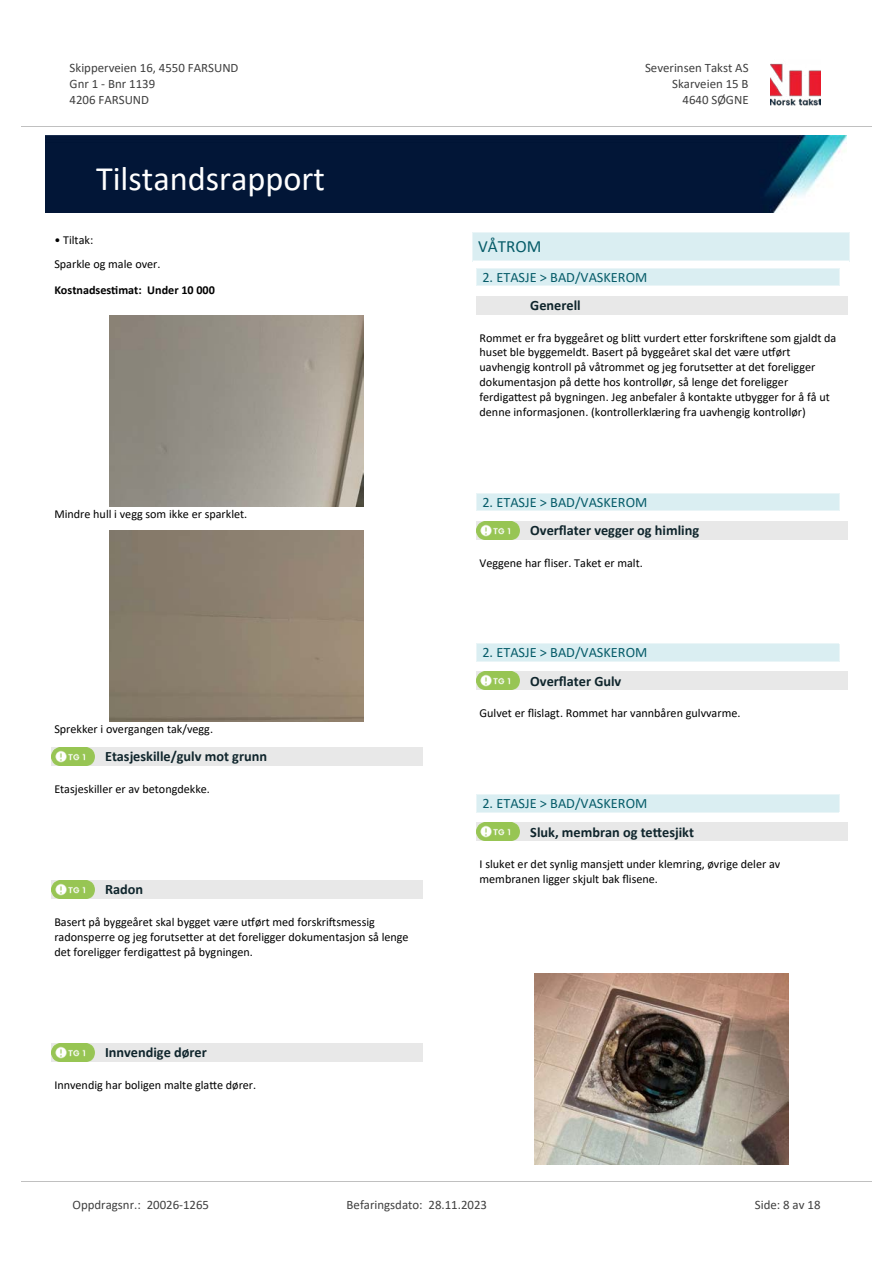
<style>
.page{position:relative;width:893px;height:1263px;background:#fff}
.page>*{position:absolute;margin:0;border:0;box-sizing:border-box;transform-origin:0 0}
.t1{font:34.35px "Calibri";color:#fff}
.t2{font:17.1px "Calibri";color:#065c69}
.t3{font:700 14.25px "Calibri";color:#0f252c}
.t4{font:14.25px "Calibri";color:#065c69}
.t5{font:12.9px/15.8px "Calibri";color:#404040}
.t6{font:12.15px/14.9px "Calibri";color:#000}
.t7{font:700 12.15px "Calibri";color:#000}
</style>
<div class="page">
<img style="left:109px;top:315px;width:254px;height:191px">
<img style="left:109px;top:531px;width:254px;height:190px">
<div style="left:51px;top:747px;width:372px;height:18px;background:#e8e8e8"></div>
<img style="left:51px;top:747px;width:43px;height:18px">
<div style="left:51px;top:880px;width:372px;height:19px;background:#e8e8e8"></div>
<svg style="left:56px;top:885px;width:39px;height:14px"></svg>
<img style="left:51px;top:880px;width:43px;height:18px">
<div style="left:51px;top:1043px;width:372px;height:19px;background:#e8e8e8"></div>
<svg style="left:56px;top:1048px;width:39px;height:14px"></svg>
<img style="left:51px;top:1043px;width:43px;height:18px">
<div style="left:472px;top:232px;width:377px;height:29px;background:#daeef2"></div>
<svg style="left:472px;top:233px;width:1px;height:28px"></svg>
<svg style="left:849px;top:232px;width:1px;height:29px"></svg>
<hr style="left:472px;top:232px;width:377px;height:1px;background:#eaf5f7">
<hr style="left:472px;top:261px;width:377px;height:1px;background:#eaf5f7">
<div style="left:477px;top:296px;width:371px;height:18px;background:#e8e8e8"></div>
<div style="left:477px;top:268px;width:362px;height:17px;background:#daeef2"></div>
<svg style="left:839px;top:268px;width:1px;height:18px"></svg>
<hr style="left:477px;top:268px;width:362px;height:1px;background:#eaf5f7">
<hr style="left:477px;top:285px;width:362px;height:1px;background:#eaf5f7">
<div style="left:477px;top:521px;width:371px;height:18px;background:#e8e8e8"></div>
<img style="left:477px;top:521px;width:42px;height:18px">
<div style="left:477px;top:493px;width:362px;height:17px;background:#daeef2"></div>
<svg style="left:839px;top:493px;width:1px;height:18px"></svg>
<hr style="left:477px;top:493px;width:362px;height:1px;background:#eaf5f7">
<hr style="left:477px;top:510px;width:362px;height:1px;background:#eaf5f7">
<div style="left:477px;top:672px;width:371px;height:18px;background:#e8e8e8"></div>
<svg style="left:481px;top:676px;width:39px;height:14px"></svg>
<img style="left:477px;top:671px;width:42px;height:18px">
<div style="left:477px;top:644px;width:362px;height:17px;background:#daeef2"></div>
<svg style="left:839px;top:644px;width:1px;height:17px"></svg>
<hr style="left:477px;top:644px;width:362px;height:1px;background:#eaf5f7">
<hr style="left:477px;top:661px;width:362px;height:1px;background:#eaf5f7">
<div style="left:477px;top:822px;width:371px;height:19px;background:#e8e8e8"></div>
<svg style="left:481px;top:827px;width:39px;height:14px"></svg>
<img style="left:477px;top:822px;width:42px;height:18px">
<div style="left:477px;top:795px;width:362px;height:17px;background:#daeef2"></div>
<svg style="left:839px;top:794px;width:1px;height:18px"></svg>
<hr style="left:477px;top:794px;width:362px;height:1px;background:#eaf5f7">
<hr style="left:477px;top:812px;width:362px;height:1px;background:#eaf5f7">
<img style="left:534px;top:973px;width:254px;height:191px">
<img style="left:770px;top:63px;width:51px;height:43px">
<hr style="left:21px;top:127px;width:851px;height:1px;background:#c0c0c0">
<img style="left:46px;top:135px;width:800px;height:78px">
<hr style="left:21px;top:1181px;width:851px;height:1px;background:#c0c0c0">
<p class="t5" style="left:70px;top:60px;width:170px">Skipperveien 16, 4550 FARSUND<br>Gnr 1 - Bnr 1139<br>4206 FARSUND</p>
<p class="t5" style="left:645px;top:60px;width:105px">Severinsen Takst AS</p>
<p class="t5" style="left:672px;top:75px;width:78px">Skarveien 15 B</p>
<p class="t5" style="left:683px;top:91px;width:68px">4640 SØGNE</p>
<h1 class="t1" style="left:96px;top:155px;width:230px">Tilstandsrapport</h1>
<p class="t6" style="left:54px;top:227px;width:108px;line-height:24.3px">• Tiltak:<br>Sparkle og male over.</p>
<p class="t7" style="left:54px;top:281px;width:162px">Kostnadses琀椀mat: Under 10 000</p>
<p class="t6" style="left:54px;top:506px;width:194px">Mindre hull i vegg som ikke er sparklet.</p>
<p class="t6" style="left:54px;top:721px;width:160px">Sprekker i overgangen tak/vegg.</p>
<p class="t3" style="left:105px;top:746px;width:163px">Etasjeskille/gulv mot grunn</p>
<p class="t6" style="left:54px;top:781px;width:157px">Etasjeskiller er av betongdekke.</p>
<p class="t3" style="left:105px;top:879px;width:40px">Radon</p>
<p class="t6" style="left:54px;top:914px;width:356px">Basert på byggeåret skal bygget være u琀昀ørt med forskri昀琀smessig radonsperre og jeg forutse琀琀er at det foreligger dokumentasjon så lenge det foreligger ferdiga琀琀est på bygningen.</p>
<p class="t3" style="left:105px;top:1042px;width:103px">Innvendige dører</p>
<p class="t6" style="left:54px;top:1077px;width:203px">Innvendig har boligen malte gla琀琀e dører.</p>
<h2 class="t2" style="left:478px;top:234px;width:65px">VÅTROM</h2>
<p class="t4" style="left:482px;top:267px;width:166px">2. ETASJE &gt; BAD/VASKEROM</p>
<p class="t3" style="left:530px;top:295px;width:52px">Generell</p>
<p class="t6" style="left:480px;top:330px;width:358px">Rommet er fra byggeåret og bli琀琀 vurdert e琀琀er forskri昀琀ene som gjaldt da huset ble byggemeldt. Basert på byggeåret skal det være u琀昀ørt uavhengig kontroll på våtrommet og jeg forutse琀琀er at det foreligger dokumentasjon på de琀琀e hos kontrollør, så lenge det foreligger<br>ferdiga琀琀est på bygningen. Jeg anbefaler å kontakte utbygger for å få ut denne informasjonen. (kontrollerklæring fra uavhengig kontrollør)</p>
<p class="t4" style="left:482px;top:492px;width:166px">2. ETASJE &gt; BAD/VASKEROM</p>
<p class="t3" style="left:530px;top:520px;width:170px">Over昀氀ater vegger og himling</p>
<p class="t6" style="left:480px;top:555px;width:165px">Veggene har 昀氀iser. Taket er malt.</p>
<p class="t4" style="left:482px;top:643px;width:166px">2. ETASJE &gt; BAD/VASKEROM</p>
<p class="t3" style="left:530px;top:671px;width:93px">Over昀氀ater Gulv</p>
<p class="t6" style="left:480px;top:706px;width:262px">Gulvet er 昀氀islagt. Rommet har vannbåren gulvvarme.</p>
<p class="t4" style="left:482px;top:794px;width:166px">2. ETASJE &gt; BAD/VASKEROM</p>
<p class="t3" style="left:530px;top:822px;width:165px">Sluk, membran og te琀琀esjikt</p>
<p class="t6" style="left:480px;top:856px;width:302px">I sluket er det synlig mansje琀琀 under klemring, øvrige deler av membranen ligger skjult bak 昀氀isene.</p>
<p class="t5" style="left:72px;top:1197px;width:138px">Oppdragsnr.: 20026-1265</p>
<p class="t5" style="left:347px;top:1197px;width:142px">Befaringsdato: 28.11.2023</p>
<p class="t5" style="left:755px;top:1197px;width:67px">Side: 8 av 18</p>
</div>
